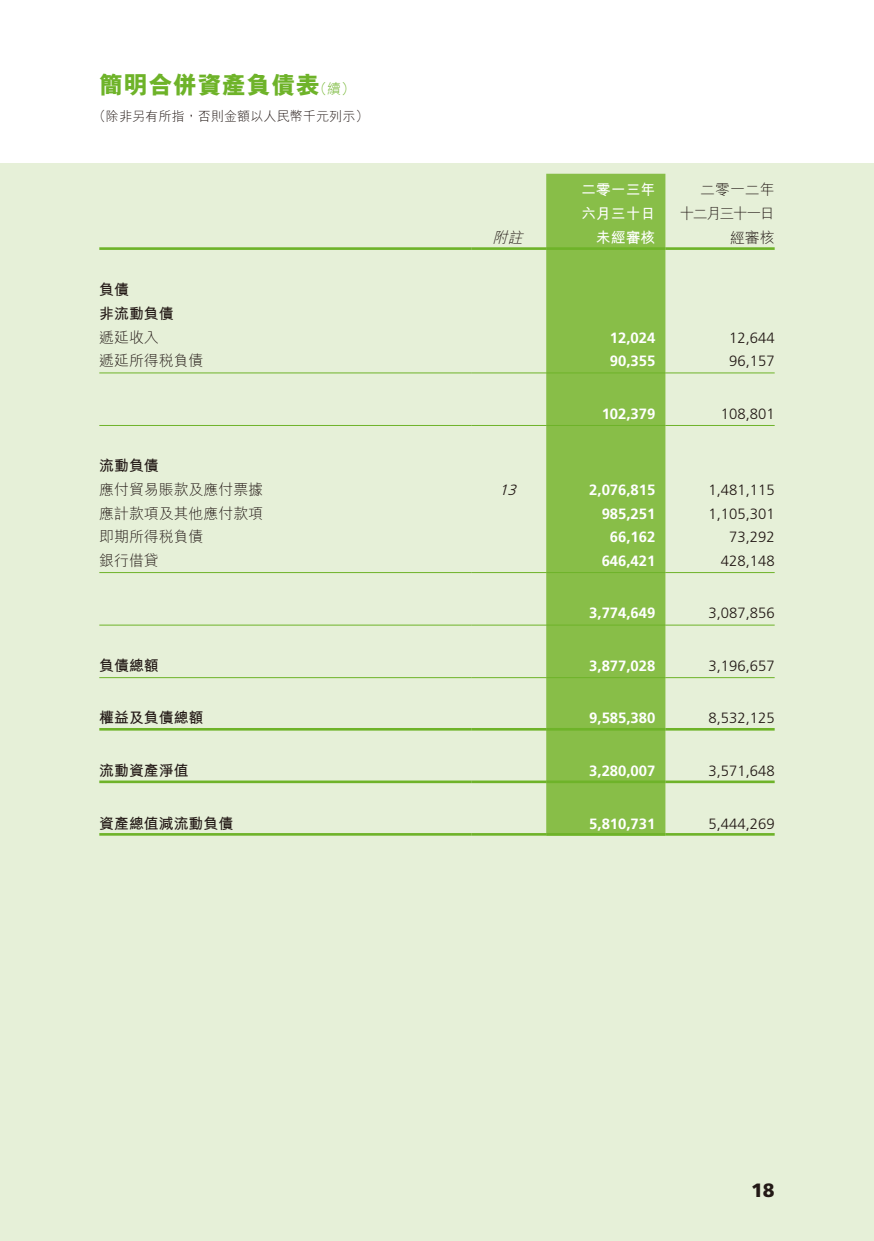
<style>
.page{position:relative;width:874px;height:1241px;background:#fff}
.page>*{position:absolute;margin:0;border:0;box-sizing:border-box;transform-origin:0 0}
.t1{font:24.5px "M Hei HK Xbold E Ten B5 H";color:#6eb329}
.t2{font:900 19.25px "Frutiger LT Std";color:#231916}
.t3{font:300 14.88px "Frutiger LT Std";color:#231916}
.t4{font:700 14.88px "Frutiger LT Std";color:#fff}
.t5{font:14.88px "M Hei HK Light E Ten B5 H";color:#231916}
.t6{font:14.88px/23.6px "M Hei HK Bold E Ten B5 H";color:#231916}
.t7{font:14.88px/23.6px "M Hei HK Bold E Ten B5 H";color:#fff}
.t8{font:14.88px/23.6px "M Hei HK Light E Ten B5 H";letter-spacing:-.1em;color:#231916;text-align:right}
.t9{font:italic 14.88px "M Hei HK Light E Ten B5 H";color:#231916}
.t10{font:italic 300 14.88px "Frutiger LT Std";color:#231916}
.t11{font:13.12px "M Hei HK Light E Ten B5 H";color:#231916}
.s1{font-family:"M Hei HK Light E Ten B5 H";font-size:14px}
</style>
<div class="page">
<div style="left:0;top:164px;width:873px;height:1076px;background:#e6f0d8"></div>
<div style="left:546px;top:174px;width:119px;height:658px;background:#88be48"></div>
<hr style="left:99px;top:247px;width:372px;height:3px;background:#6eb329">
<hr style="left:471px;top:247px;width:75px;height:3px;background:#6eb329">
<hr style="left:546px;top:247px;width:119px;height:3px;background:#6eb329">
<hr style="left:665px;top:247px;width:109px;height:3px;background:#6eb329">
<hr style="left:99px;top:372px;width:372px;height:1px;background:#6eb329">
<hr style="left:471px;top:372px;width:75px;height:1px;background:#6eb329">
<hr style="left:546px;top:372px;width:119px;height:1px;background:#6eb329">
<hr style="left:665px;top:372px;width:109px;height:1px;background:#6eb329">
<hr style="left:99px;top:425px;width:372px;height:1px;background:#6eb329">
<hr style="left:471px;top:425px;width:75px;height:1px;background:#6eb329">
<hr style="left:546px;top:425px;width:119px;height:1px;background:#6eb329">
<hr style="left:665px;top:425px;width:109px;height:1px;background:#6eb329">
<hr style="left:99px;top:572px;width:372px;height:1px;background:#6eb329">
<hr style="left:471px;top:572px;width:75px;height:1px;background:#6eb329">
<hr style="left:546px;top:572px;width:119px;height:1px;background:#6eb329">
<hr style="left:665px;top:572px;width:109px;height:1px;background:#6eb329">
<hr style="left:99px;top:624px;width:372px;height:1px;background:#6eb329">
<hr style="left:471px;top:624px;width:75px;height:1px;background:#6eb329">
<hr style="left:546px;top:624px;width:119px;height:1px;background:#6eb329">
<hr style="left:665px;top:624px;width:109px;height:1px;background:#6eb329">
<hr style="left:99px;top:677px;width:372px;height:1px;background:#6eb329">
<hr style="left:471px;top:677px;width:75px;height:1px;background:#6eb329">
<hr style="left:546px;top:677px;width:119px;height:1px;background:#6eb329">
<hr style="left:665px;top:677px;width:109px;height:1px;background:#6eb329">
<hr style="left:99px;top:727px;width:372px;height:3px;background:#6eb329">
<hr style="left:471px;top:727px;width:75px;height:3px;background:#6eb329">
<hr style="left:546px;top:727px;width:119px;height:3px;background:#6eb329">
<hr style="left:665px;top:727px;width:109px;height:3px;background:#6eb329">
<hr style="left:99px;top:780px;width:372px;height:3px;background:#6eb329">
<hr style="left:471px;top:780px;width:75px;height:3px;background:#6eb329">
<hr style="left:546px;top:780px;width:119px;height:3px;background:#6eb329">
<hr style="left:665px;top:780px;width:109px;height:3px;background:#6eb329">
<hr style="left:99px;top:832px;width:372px;height:3px;background:#6eb329">
<hr style="left:471px;top:832px;width:75px;height:3px;background:#6eb329">
<hr style="left:546px;top:832px;width:119px;height:3px;background:#6eb329">
<hr style="left:665px;top:832px;width:109px;height:3px;background:#6eb329">
<h1 class="t1" style="left:99px;top:75px;width:257px">簡明合併資產負債表<span class="s1">（續）</span></h1>
<p class="t11" style="left:93px;top:111px;width:277px">（除非另有所指，否則金額以人民幣千元列示）</p>
<p class="t7" style="left:580px;top:180px;width:76px">二零一三年六月三十日</p>
<p class="t8" style="left:679px;top:180px;width:97px">二零一二年<br>十二月三十一日</p>
<p class="t9" style="left:492px;top:231px;width:35px">附註</p>
<p class="t7" style="left:595px;top:227px;width:61px">未經審核</p>
<p class="t5" style="left:729px;top:231px;width:46px">經審核</p>
<p class="t6" style="left:99px;top:280px;width:76px">負債<br>非流動負債</p>
<p class="t5" style="left:99px;top:331px;width:61px">遞延收入</p>
<p class="t4" style="left:609px;top:330px;width:47px">12,024</p>
<p class="t3" style="left:728px;top:330px;width:47px">12,644</p>
<p class="t5" style="left:99px;top:355px;width:106px">遞延所得稅負債</p>
<p class="t4" style="left:609px;top:354px;width:47px">90,355</p>
<p class="t3" style="left:728px;top:354px;width:47px">96,157</p>
<p class="t4" style="left:601px;top:406px;width:55px">102,379</p>
<p class="t3" style="left:720px;top:406px;width:55px">108,801</p>
<p class="t6" style="left:99px;top:456px;width:61px">流動負債</p>
<p class="t5" style="left:99px;top:483px;width:165px">應付貿易賬款及應付票據</p>
<p class="t10" style="left:499px;top:482px;width:22px">13</p>
<p class="t4" style="left:589px;top:482px;width:68px">2,076,815</p>
<p class="t3" style="left:708px;top:482px;width:68px">1,481,115</p>
<p class="t5" style="left:99px;top:507px;width:165px">應計款項及其他應付款項</p>
<p class="t4" style="left:601px;top:506px;width:55px">985,251</p>
<p class="t3" style="left:708px;top:506px;width:68px">1,105,301</p>
<p class="t5" style="left:99px;top:531px;width:106px">即期所得稅負債</p>
<p class="t4" style="left:609px;top:529px;width:47px">66,162</p>
<p class="t3" style="left:728px;top:529px;width:47px">73,292</p>
<p class="t5" style="left:99px;top:554px;width:61px">銀行借貸</p>
<p class="t4" style="left:601px;top:553px;width:55px">646,421</p>
<p class="t3" style="left:720px;top:553px;width:55px">428,148</p>
<p class="t4" style="left:589px;top:606px;width:68px">3,774,649</p>
<p class="t3" style="left:708px;top:606px;width:68px">3,087,856</p>
<p class="t6" style="left:99px;top:655px;width:61px">負債總額</p>
<p class="t4" style="left:589px;top:658px;width:68px">3,877,028</p>
<p class="t3" style="left:708px;top:658px;width:68px">3,196,657</p>
<p class="t6" style="left:99px;top:708px;width:106px">權益及負債總額</p>
<p class="t4" style="left:589px;top:711px;width:68px">9,585,380</p>
<p class="t3" style="left:708px;top:711px;width:68px">8,532,125</p>
<p class="t6" style="left:99px;top:760px;width:91px">流動資產淨值</p>
<p class="t4" style="left:589px;top:763px;width:68px">3,280,007</p>
<p class="t3" style="left:708px;top:763px;width:68px">3,571,648</p>
<p class="t6" style="left:99px;top:813px;width:135px">資產總值減流動負債</p>
<p class="t4" style="left:589px;top:816px;width:68px">5,810,731</p>
<p class="t3" style="left:708px;top:816px;width:68px">5,444,269</p>
<p class="t2" style="left:750px;top:1181px;width:25px">18</p>
</div>
